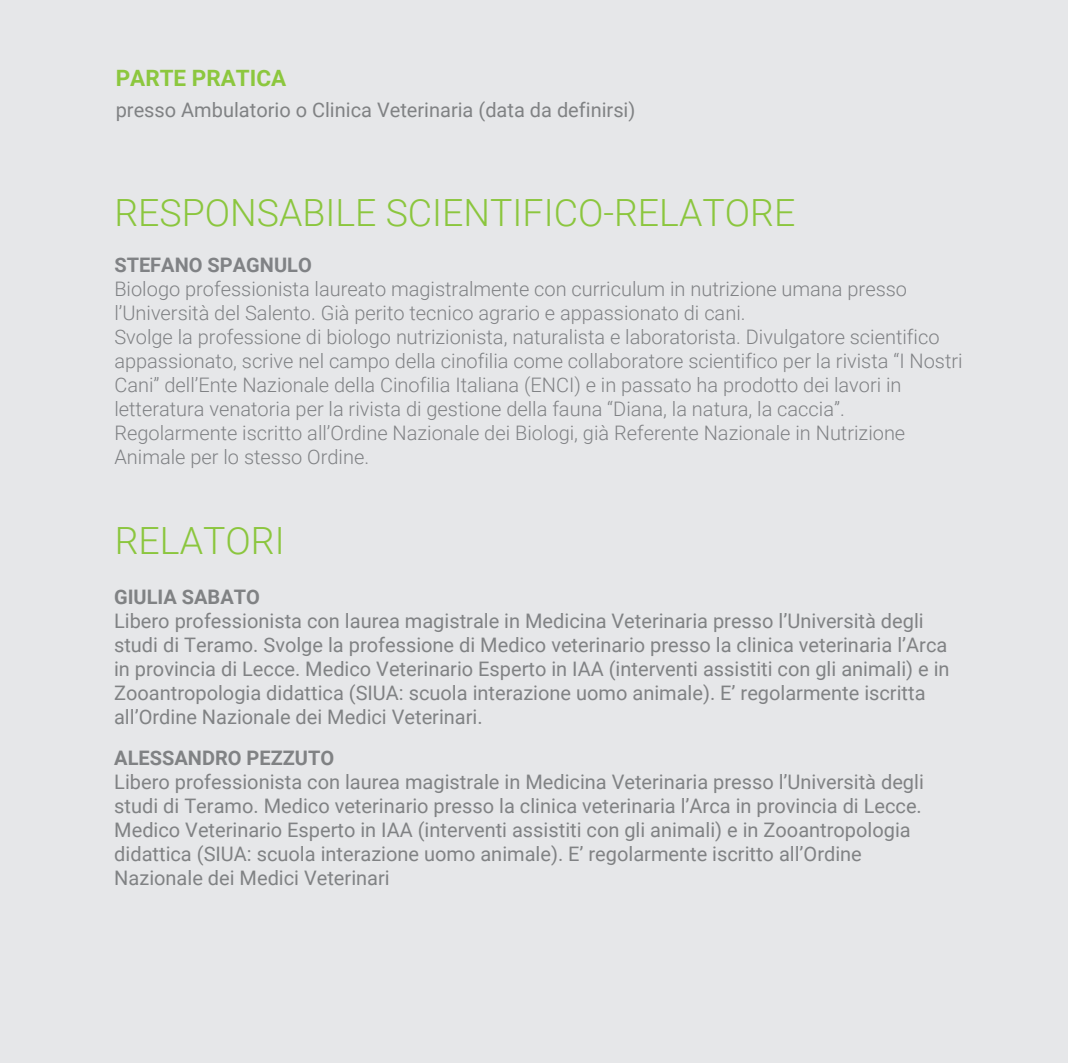
<style>
.page{position:relative;width:1068px;height:1063px;background:#e6e7e9}
.page>*{position:absolute;margin:0;border:0;box-sizing:border-box;transform-origin:0 0}
.t1{font:300 37.5px "Roboto";color:#8bc63e}
.t2{font:700 22.5px "Roboto";color:#8cc73e}
.t3{font:20px/24px "Roboto";color:#808284}
.t4{font:300 20px/24px "Roboto";color:#808285}
.t5{font:700 20px "Roboto";color:#808284}
.t6{font:700 20px "Roboto";color:#808285}
</style>
<div class="page">
<p class="t2" style="left:116px;top:62px;width:172px">PARTE PRATICA</p>
<p class="t3" style="left:116px;top:97px;width:521px">presso Ambulatorio o Clinica Veterinaria (data da definirsi)</p>
<h1 class="t1" style="left:114px;top:187px;width:682px">RESPONSABILE SCIENTIFICO-RELATORE</h1>
<p class="t6" style="left:114px;top:251px;width:199px">STEFANO SPAGNULO</p>
<p class="t4" style="left:114px;top:277px;width:850px">Biologo professionista laureato magistralmente con curriculum in nutrizione umana presso l’Università del Salento. Già perito tecnico agrario e appassionato di cani.<br>Svolge la professione di biologo nutrizionista, naturalista e laboratorista. Divulgatore scientifico appassionato, scrive nel campo della cinofilia come collaboratore scientifico per la rivista “I Nostri Cani” dell’Ente Nazionale della Cinofilia Italiana (ENCI) e in passato ha prodotto dei lavori in letteratura venatoria per la rivista di gestione della fauna “Diana, la natura, la caccia”.<br>Regolarmente iscritto all’Ordine Nazionale dei Biologi, già Referente Nazionale in Nutrizione Animale per lo stesso Ordine.</p>
<h1 class="t1" style="left:115px;top:515px;width:171px">RELATORI</h1>
<p class="t5" style="left:114px;top:583px;width:147px">GIULIA SABATO</p>
<p class="t3" style="left:114px;top:608px;width:837px">Libero professionista con laurea magistrale in Medicina Veterinaria presso l’Università degli studi di Teramo. Svolge la professione di Medico veterinario presso la clinica veterinaria l’Arca in provincia di Lecce. Medico Veterinario Esperto in IAA (interventi assistiti con gli animali) e in Zooantropologia didattica (SIUA: scuola interazione uomo animale). E’ regolarmente iscritta all’Ordine Nazionale dei Medici Veterinari.</p>
<p class="t5" style="left:114px;top:744px;width:222px">ALESSANDRO PEZZUTO</p>
<p class="t3" style="left:114px;top:770px;width:811px">Libero professionista con laurea magistrale in Medicina Veterinaria presso l’Università degli studi di Teramo. Medico veterinario presso la clinica veterinaria l’Arca in provincia di Lecce.<br>Medico Veterinario Esperto in IAA (interventi assistiti con gli animali) e in Zooantropologia didattica (SIUA: scuola interazione uomo animale). E’ regolarmente iscritto all’Ordine Nazionale dei Medici Veterinari</p>
</div>
